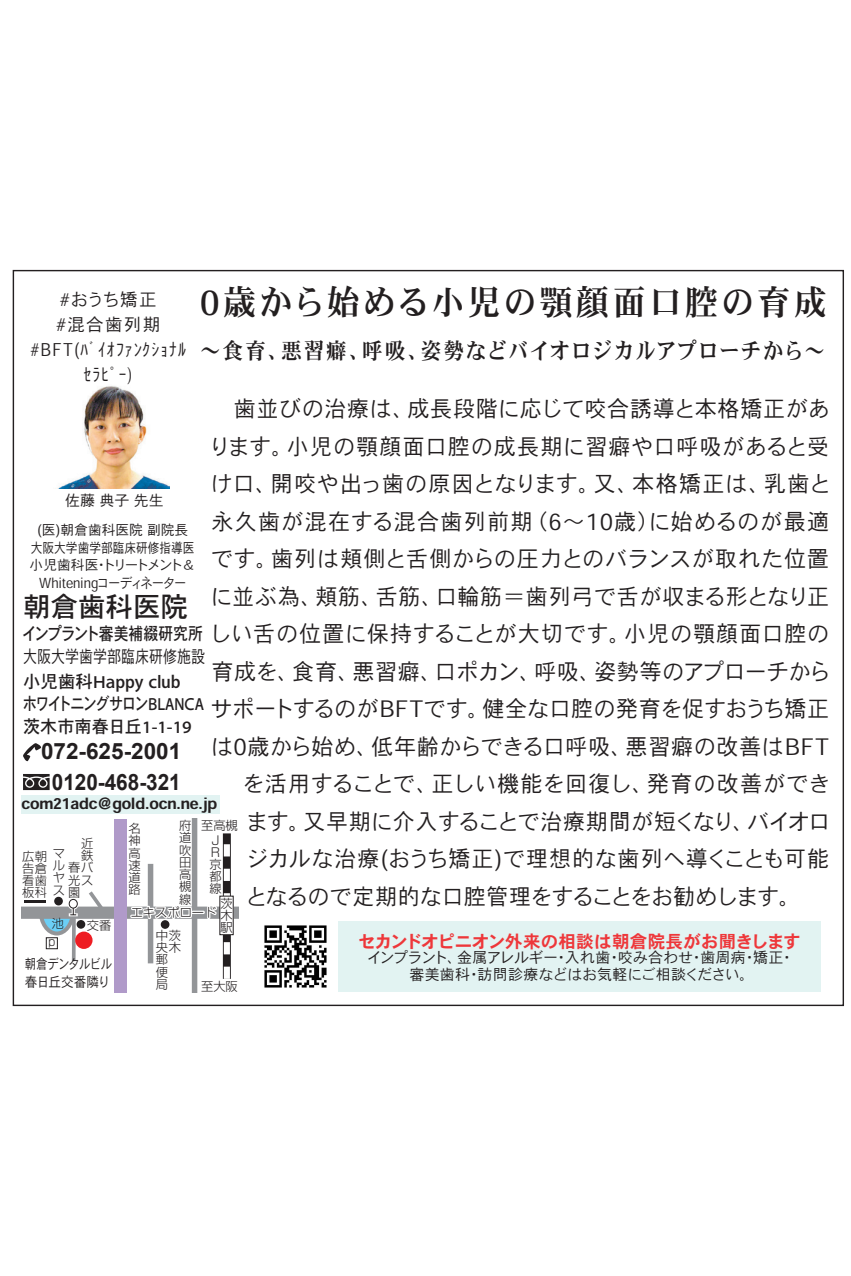
<style>
.page{position:relative;width:851px;height:1276px;background:#fff}
.page>*{position:absolute;margin:0;border:0;box-sizing:border-box;transform-origin:0 0}
.t1{font:35px "Heisei Min Std W7";letter-spacing:.08em;color:#231f20;scale:.95 1}
.t2{font:27.5px "Heisei Kaku Go Std W5";color:#231f20}
.t3{font:22.5px/37.5px "Heisei Kaku Go Std W3";letter-spacing:.025em;color:#231f20}
.t4{font:22.5px/37.5px "Heisei Kaku Go Std W3";letter-spacing:-.005em;color:#231f20}
.t5{font:22.5px/37.5px "Heisei Kaku Go Std W3";letter-spacing:.05em;color:#231f20}
.t6{font:22.5px "Heisei Min Std W7";letter-spacing:.05em;color:#231f20;scale:.91 1}
.t7{font:700 22.5px/30.5px "Arial";color:#231f20;text-align:center}
.t8{font:22.5px "Heisei Kaku Go Std W3";letter-spacing:.005em;color:#231f20}
.t9{font:22.5px "Heisei Kaku Go Std W3";letter-spacing:-.02em;color:#231f20}
.t10{font:22.5px "Heisei Kaku Go Std W3";letter-spacing:-.045em;color:#231f20}
.t11{font:22.5px "Heisei Kaku Go Std W3";letter-spacing:.055em;color:#231f20}
.t12{font:17.5px/22.5px "Heisei Kaku Go Std W5";color:#231f20}
.t13{font:17.5px/25px "Heisei Kaku Go Std W3";letter-spacing:.075em;color:#231f20;text-align:center}
.t14{font:17.5px "Heisei Kaku Go Std W7";letter-spacing:-.01em;color:#ee373a}
.t15{font:17.5px "Heisei Kaku Go Std W5";letter-spacing:-.045em;color:#231f20;scale:.85 1}
.t16{font:17.5px "Heisei Kaku Go Std W3";color:#231f20;scale:.8 1}
.t17{font:15px "Heisei Kaku Go Std W3";color:#231f20}
.t18{font:15px "Heisei Kaku Go Std W3";letter-spacing:-.02em;color:#231f20}
.t19{font:15px "Heisei Kaku Go Std W7";color:#231f20}
.t20{font:13.75px/17.5px "Heisei Kaku Go Std W3";color:#231f20;text-align:center}
.t21{font:13.75px/17.5px "Heisei Kaku Go Std W3";letter-spacing:-.02em;color:#231f20}
.t22{font:13.75px/17.5px "Heisei Kaku Go Std W3";letter-spacing:-.06em;color:#231f20;scale:.83 1}
.t23{font:300 12.25px/12.2px "Shin Go Pro";color:#231f20;text-align:justify}
.t24{font:300 11.5px "Shin Go Pro";color:#231f20}
.s1{font-family:"Koz Min Pr 6 N"}
</style>
<div class="page">
<div style="left:223px;top:833px;width:8px;height:146px;background:#444142"></div>
<div style="left:21px;top:906px;width:217px;height:13px;background:#939598"></div>
<div style="left:148px;top:864px;width:5px;height:99px;background:#939598"></div>
<div style="left:192px;top:819px;width:5px;height:173px;background:#939598"></div>
<div style="left:220px;top:896px;width:13px;height:38px;background:#fff"></div>
<svg style="left:72px;top:937px;width:4px;height:24px"></svg>
<svg style="left:85px;top:891px;width:24px;height:16px"></svg>
<div style="left:114px;top:819px;width:13px;height:173px;background:#b09ac9"></div>
<div style="left:68px;top:898px;width:11px;height:11px;border:3px solid #fff;border-radius:50%"></div>
<div style="left:69px;top:899px;width:8px;height:9px;background:#fff;border-radius:50%"></div>
<div style="left:69px;top:899px;width:9px;height:9px;border:1px solid #231f20;border-radius:50%"></div>
<svg style="left:36px;top:906px;width:41px;height:31px"></svg>
<div style="left:46px;top:937px;width:12px;height:12px;border:1px solid #231f20"></div>
<svg style="left:129px;top:904px;width:63px;height:17px"></svg>
<div style="left:191px;top:910px;width:14px;height:4px;border:3px solid #fff"></div>
<svg style="left:206px;top:833px;width:24px;height:146px"></svg>
<div style="left:75px;top:931px;width:17px;height:18px;background:#ee1d23;border-radius:50%"></div>
<div style="left:77px;top:920px;width:8px;height:8px;background:#231f20;border-radius:50%"></div>
<div style="left:54px;top:897px;width:9px;height:8px;background:#231f20;border-radius:50%"></div>
<div style="left:161px;top:920px;width:8px;height:9px;background:#231f20;border-radius:50%"></div>
<hr style="left:24px;top:900px;width:22px;height:3px;background:#231f20">
<div style="left:338px;top:921px;width:482px;height:70px;background:#e2f3f2"></div>
<img style="left:264px;top:925px;width:63px;height:63px">
<div style="left:22px;top:796px;width:198px;height:18px;background:#e2f3f2"></div>
<img style="left:57px;top:386px;width:112px;height:103px">
<svg style="left:23px;top:743px;width:18px;height:19px"></svg>
<svg style="left:23px;top:774px;width:27px;height:16px"></svg>
<p class="t13" style="left:31px;top:287px;width:157px">#おうち矯正<br>#混合歯列期#BFT(ﾊﾞｲｵﾌｧﾝｸｼｮﾅﾙｾﾗﾋﾟｰ<span class="s1">(</span></p>
<h1 class="t1" style="left:200px;top:280px;width:661px">0歳から始める小児の顎顔面口腔の育成</h1>
<p class="t6" style="left:421px;top:336px;width:445px">姿勢などバイオロジカルアプローチから~</p>
<p class="t6" style="left:200px;top:336px;width:98px">～食育、</p>
<p class="t6" style="left:281px;top:336px;width:98px">悪習癖、</p>
<p class="t6" style="left:362px;top:336px;width:74px">呼吸、</p>
<p class="t3" style="left:287px;top:390px;width:543px;text-indent:-53px">歯並びの治療は、<br>小児の顎顔面口腔の成長期に習癖や口呼吸があると受</p>
<p class="t3" style="left:407px;top:390px;width:424px">成長段階に応じて咬合誘導と本格矯正があ</p>
<p class="t3" style="left:209px;top:427px;width:86px">ります。</p>
<p class="t3" style="left:632px;top:465px;width:139px">本格矯正は、</p>
<p class="t9" style="left:270px;top:469px;width:330px">開咬や出っ歯の原因となります。</p>
<p class="t3" style="left:764px;top:465px;width:68px">乳歯と</p>
<p class="t3" style="left:210px;top:465px;width:68px">け口、</p>
<p class="t3" style="left:593px;top:465px;width:46px">又、</p>
<p class="t17" style="left:65px;top:491px;width:100px">佐藤典子先生</p>
<p class="t20" style="left:30px;top:521px;width:168px">医( )朝倉歯科医院副院長大阪大学歯学部臨床研修指導医小児歯科医トリートメント&amp;</p>
<p class="t5" style="left:271px;top:502px;width:559px;text-indent:-60px">永久歯が混在する混合歯列前期<br>歯列は頬側と舌側からの圧力とのバランスが取れた位置</p>
<p class="t3" style="left:526px;top:502px;width:134px">（6～10歳）</p>
<p class="t3" style="left:648px;top:502px;width:183px">に始めるのが最適</p>
<p class="t3" style="left:211px;top:540px;width:68px">です。</p>
<p class="t21" style="left:39px;top:556px;width:149px;text-indent:55px">・<br>Whiteningコーディネーター</p>
<p class="t2" style="left:23px;top:590px;width:167px">朝倉歯科医院</p>
<p class="t15" style="left:22px;top:623px;width:214px">インプラント審美補綴研究所</p>
<p class="t16" style="left:23px;top:645px;width:229px">大阪大学歯学部臨床研修施設</p>
<p class="t12" style="left:23px;top:670px;width:183px">小児歯科Happy club<br>ホワイトニングサロンBLANCA茨木市南春日丘1-1-19</p>
<p class="t7" style="left:41px;top:736px;width:142px">072-625-2001<br>0120-468-321</p>
<p class="t3" style="left:210px;top:577px;width:113px">に並ぶ為、</p>
<p class="t3" style="left:315px;top:577px;width:68px">頬筋、</p>
<p class="t3" style="left:375px;top:577px;width:68px">舌筋、</p>
<p class="t8" style="left:435px;top:582px;width:395px">口輪筋＝歯列弓で舌が収まる形となり正</p>
<p class="t3" style="left:594px;top:615px;width:238px;text-indent:-385px">しい舌の位置に保持することが大切です。<br>姿勢等のアプローチから</p>
<p class="t5" style="left:624px;top:615px;width:207px">小児の顎顔面口腔の</p>
<p class="t3" style="left:434px;top:652px;width:108px">口ポカン、</p>
<p class="t3" style="left:292px;top:652px;width:68px">食育、</p>
<p class="t3" style="left:211px;top:652px;width:89px">育成を、</p>
<p class="t3" style="left:352px;top:652px;width:91px">悪習癖、</p>
<p class="t3" style="left:534px;top:652px;width:68px">呼吸、</p>
<p class="t4" style="left:210px;top:690px;width:280px">サポートするのがBFTです。</p>
<p class="t4" style="left:482px;top:690px;width:348px">健全な口腔の発育を促すおうち矯正</p>
<p class="t3" style="left:625px;top:727px;width:205px">悪習癖の改善はBFT</p>
<p class="t3" style="left:211px;top:727px;width:168px">は0歳から始め、</p>
<p class="t4" style="left:371px;top:727px;width:262px">低年齢からできる口呼吸、</p>
<p class="t11" style="left:647px;top:769px;width:185px">発育の改善ができ</p>
<p class="t3" style="left:431px;top:765px;width:223px">正しい機能を回復し、</p>
<p class="t10" style="left:243px;top:769px;width:196px">を活用することで、</p>
<p class="t19" style="left:22px;top:794px;width:197px">com21adc＠gold.ocn.ne j p.</p>
<p class="t23" style="left:81px;top:835px;width:13px">近</p>
<p class="t23" style="left:81px;top:848px;width:13px">鉄</p>
<p class="t23" style="left:68px;top:860px;width:26px">春バ</p>
<p class="t23" style="left:68px;top:872px;width:26px">光ス</p>
<p class="t23" style="left:68px;top:884px;width:13px">園</p>
<p class="t23" style="left:22px;top:848px;width:26px">広朝告倉看歯板科</p>
<p class="t23" style="left:53px;top:845px;width:13px">マルヤス</p>
<p class="t23" style="left:52px;top:915px;width:14px">池</p>
<p class="t24" style="left:46px;top:932px;width:13px">ｐ</p>
<p class="t23" style="left:87px;top:917px;width:26px">交番</p>
<p class="t22" style="left:25px;top:955px;width:107px">朝倉デンタルビル春日丘交番隣り</p>
<p class="t23" style="left:179px;top:818px;width:13px">府道吹田高槻線</p>
<p class="t23" style="left:201px;top:818px;width:38px">至高槻</p>
<p class="t23" style="left:128px;top:821px;width:13px">名神高速道路</p>
<p class="t23" style="left:209px;top:832px;width:13px;text-align:left">J<br>R京都線</p>
<p class="t23" style="left:220px;top:895px;width:13px">茨木駅</p>
<p class="t23" style="left:131px;top:904px;width:87px">エキスポロード</p>
<p class="t23" style="left:156px;top:927px;width:26px;text-align:left">中茨央木郵便局</p>
<p class="t23" style="left:201px;top:978px;width:38px">至大阪</p>
<p class="t3" style="left:303px;top:802px;width:452px">又早期に介入することで治療期間が短くなり、</p>
<p class="t4" style="left:245px;top:802px;width:585px">ます。<br>ジカルな治療(おうち矯正)で理想的な歯列へ導くことも可能となるので定期的な口腔管理をすることをお勧めします。</p>
<p class="t3" style="left:747px;top:802px;width:85px">バイオロ</p>
<p class="t14" style="left:358px;top:930px;width:444px">セカンドオピニオン外来の相談は朝倉院長がお聞きします</p>
<p class="t17" style="left:779px;top:947px;width:16px">・</p>
<p class="t17" style="left:367px;top:947px;width:96px">インプラント、</p>
<p class="t18" style="left:457px;top:947px;width:155px">金属アレルギー入れ歯</p>
<p class="t17" style="left:617px;top:947px;width:77px">咬み合わせ</p>
<p class="t17" style="left:753px;top:947px;width:32px">矯正</p>
<p class="t17" style="left:700px;top:947px;width:47px">歯周病</p>
<p class="t17" style="left:553px;top:947px;width:16px">・</p>
<p class="t17" style="left:606px;top:947px;width:16px">・</p>
<p class="t17" style="left:689px;top:947px;width:16px">・</p>
<p class="t17" style="left:742px;top:947px;width:16px">・</p>
<p class="t18" style="left:477px;top:965px;width:278px">訪問診療などはお気軽にご相談ください。</p>
<p class="t17" style="left:409px;top:965px;width:62px">審美歯科</p>
<p class="t17" style="left:466px;top:965px;width:16px">・</p>
</div>
